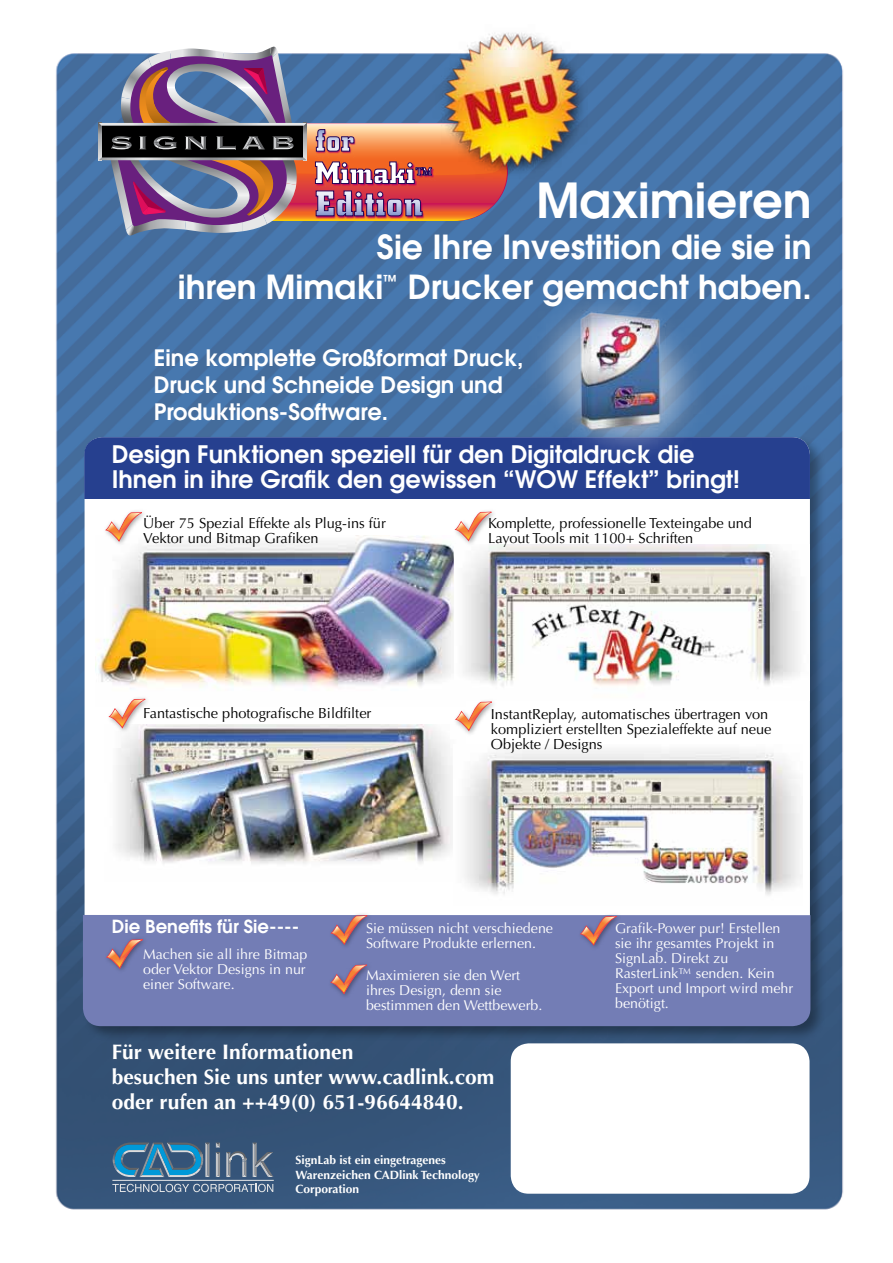
<style>
.page{position:relative;width:893px;height:1263px;background:#fff}
.page>*{position:absolute;margin:0;border:0;box-sizing:border-box;transform-origin:0 0}
.t1{font:600 48px "Avant Garde";color:#fff}
.t2{font:600 33px/40.5px "Avant Garde";color:#fff;text-align:right}
.t3{font:600 24px/25.5px "Avant Garde";color:#fff}
.t4{font:600 22.5px/27px "Avant Garde";color:#fff}
.t5{font:700 21px "Optima LT Std";color:#fff}
.t6{font:600 18px "Avant Garde";color:#fff}
.bullets{font:14.55px/15px "Optima LT Std";color:#000}
.bullets-2{font:14.25px/15px "Optima LT Std";color:#fff}
.t7{font:700 12px/14.4px "Optima LT Std";color:#fff}
</style>
<div class="page">
<img style="left:55px;top:46px;width:789px;height:1164px">
<div style="left:83px;top:435px;width:743px;height:607px;background:#000;opacity:.35"></div>
<div style="left:85px;top:437px;width:725px;height:588px;background:#fff;border-radius:18px"></div>
<div style="left:84px;top:437px;width:726px;height:61px;background:#26408f"></div>
<img style="left:115px;top:724px;width:338px;height:140px">
<img style="left:96px;top:535px;width:358px;height:153px">
<div style="left:102px;top:509px;width:45px;height:38px;background:#fefefe"></div>
<svg style="left:105px;top:512px;width:38px;height:30px"></svg>
<div style="left:105px;top:695px;width:45px;height:39px;background:#000;opacity:.4"></div>
<svg style="left:108px;top:698px;width:38px;height:31px"></svg>
<img style="left:463px;top:544px;width:337px;height:142px">
<div style="left:451px;top:508px;width:45px;height:39px;background:#feffff"></div>
<svg style="left:454px;top:511px;width:38px;height:31px"></svg>
<div style="left:452px;top:698px;width:44px;height:38px;background:#fefefe"></div>
<svg style="left:455px;top:701px;width:37px;height:30px"></svg>
<img style="left:464px;top:750px;width:338px;height:145px">
<div style="left:83px;top:915px;width:727px;height:111px;background:#737db5"></div>
<div style="left:103px;top:936px;width:44px;height:38px;background:#737db5"></div>
<svg style="left:106px;top:939px;width:37px;height:30px"></svg>
<div style="left:327px;top:912px;width:45px;height:38px;background:#000;opacity:.4"></div>
<svg style="left:330px;top:915px;width:38px;height:30px"></svg>
<div style="left:576px;top:913px;width:45px;height:38px;background:#000;opacity:.4"></div>
<svg style="left:579px;top:916px;width:38px;height:30px"></svg>
<div style="left:327px;top:961px;width:45px;height:38px;background:#737db5"></div>
<svg style="left:330px;top:964px;width:38px;height:30px"></svg>
<div style="left:511px;top:1043px;width:298px;height:151px;background:#fff;border-radius:18px"></div>
<svg style="left:99px;top:47px;width:416px;height:190px;background:#7b6d87"></svg>
<img style="left:497px;top:260px;width:261px;height:239px">
<hr style="left:112px;top:1180px;width:162px;height:1px;background:#e6e7e8">
<svg style="left:216px;top:1142px;width:4px;height:35px"></svg>
<svg style="left:253px;top:1142px;width:20px;height:35px"></svg>
<svg style="left:113px;top:1142px;width:97px;height:35px;background:#417c9f"></svg>
<svg style="left:226px;top:1151px;width:20px;height:26px"></svg>
<svg style="left:112px;top:1184px;width:161px;height:8px"></svg>
<img style="left:391px;top:32px;width:237px;height:169px">
<p class="t1" style="left:536px;top:169px;width:277px">Maximieren</p>
<p class="t2" style="left:178px;top:226px;width:635px">Sie Ihre Investition die sie in<br>ihren Mimaki<sup>™</sup> Drucker gemacht haben.</p>
<p class="t4" style="left:154px;top:344px;width:371px">Eine komplette Großformat Druck,<br>Druck und Schneide Design und<br>Produktions-Software.</p>
<p class="t3" style="left:112px;top:441px;width:630px">Design Funktionen speziell für den Digitaldruck die<br>Ihnen in ihre Grafik den gewissen “WOW Effekt” bringt!</p>
<p class="bullets" style="left:143px;top:516px;width:244px">Über 75 Spezial Effekte als Plug-ins für<br>Vektor und Bitmap Grafiken</p>
<p class="bullets" style="left:488px;top:516px;width:265px">Komplette, professionelle Texteingabe und<br>Layout Tools mit 1100+ Schriften</p>
<p class="bullets" style="left:143px;top:706px;width:230px">Fantastische photografische Bildfilter</p>
<p class="bullets" style="left:491px;top:707px;width:282px">InstantReplay, automatisches übertragen von kompliziert erstellten Spezialeffekte auf neue<br>Objekte / Designs</p>
<p class="t6" style="left:112px;top:914px;width:189px">Die Benefits für Sie----</p>
<p class="bullets-2" style="left:143px;top:947px;width:166px">Machen sie all ihre Bitmap oder Vektor Designs in nur einer Software.</p>
<p class="bullets-2" style="left:366px;top:921px;width:189px">Sie müssen nicht verschiedene<br>Software Produkte erlernen.</p>
<p class="bullets-2" style="left:366px;top:967px;width:178px">Maximieren sie den Wert ihres Design, denn sie bestimmen den Wettbewerb.</p>
<p class="t5" style="left:112px;top:1039px;width:243px">Für weitere Informationen</p>
<p class="t5" style="left:112px;top:1065px;width:384px">besuchen Sie uns unter www.cadlink.com</p>
<p class="t5" style="left:112px;top:1090px;width:353px">oder rufen an ++49(0) 651-96644840.</p>
<p class="t7" style="left:296px;top:1153px;width:186px">SignLab ist ein eingetragenes<br>Warenzeichen CADlink Technology<br>Corporation</p>
<p class="bullets-2" style="left:615px;top:920px;width:180px">Grafik-Power pur! Erstellen sie ihr gesamtes Projekt in<br>SignLab. Direkt zu<br>RasterLink™ senden. Kein<br>Export und Import wird mehr benötigt.</p>
</div>
